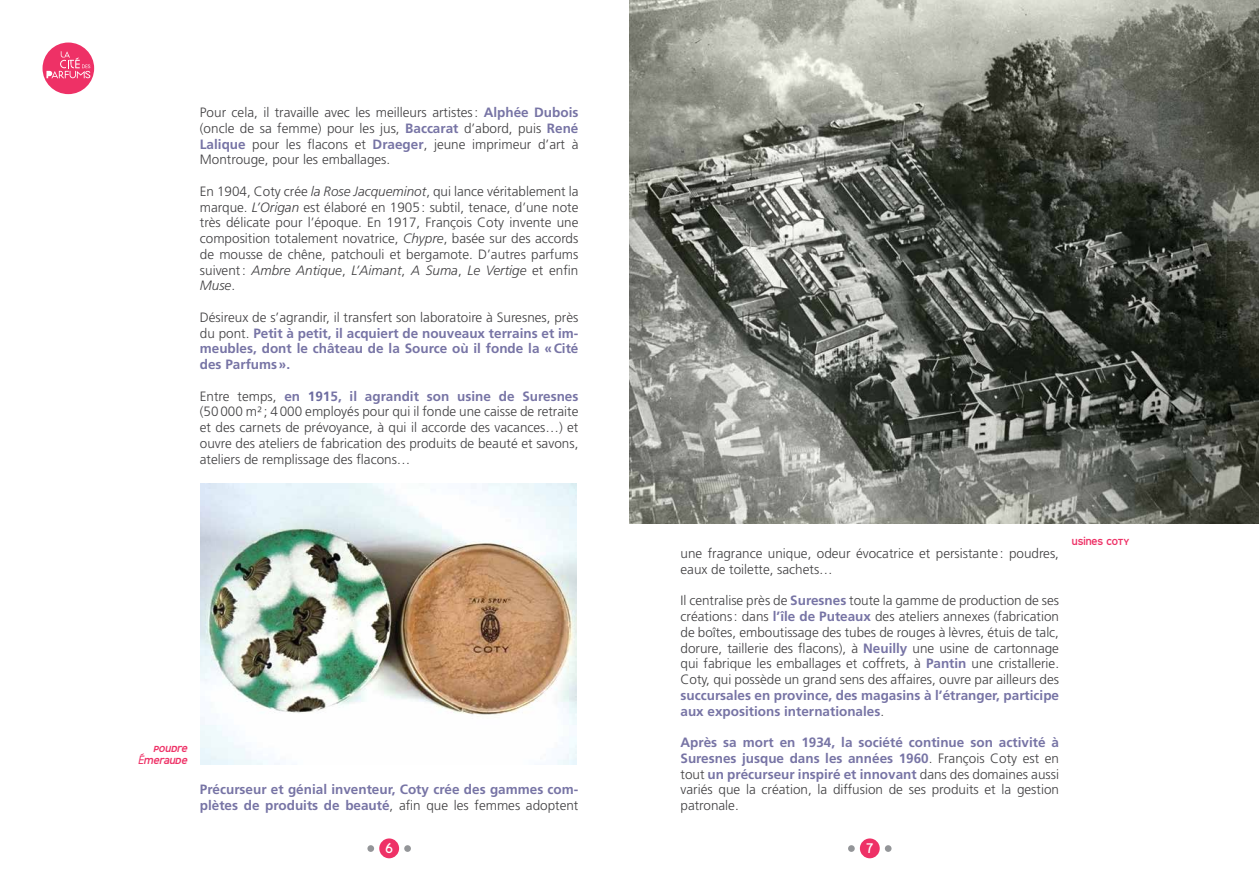
<style>
.page{position:relative;width:1259px;height:893px;background:#fff}
.page>*{position:absolute;margin:0;border:0;box-sizing:border-box;transform-origin:0 0}
.t1{font:15px "Designal LW20";color:#fff}
.t2{font:300 13.5px/15.8px "Frutiger";color:#414042;text-align:justify}
.t3{font:700 13.5px/15.8px "Frutiger";color:#7774a5;text-align:justify}
.t4{font:italic 10.5px/12px "Designal R";color:#ee3166;text-align:right}
.t5{font:10.5px "Designal R";color:#ee3166}
.s1{font-weight:700;color:#7774a5}
.s2{font-style:italic}
.s3{font-weight:300;color:#414042}
.s4{font-weight:700;color:#6b6a9f}
.s5{font-family:"Ogr 1"}
</style>
<div class="page">
<div style="left:860px;top:838px;width:19px;height:20px;background:#ee3166;border-radius:50%"></div>
<div style="left:404px;top:845px;width:7px;height:7px;background:#939598;border-radius:50%"></div>
<div style="left:367px;top:845px;width:7px;height:7px;background:#939598;border-radius:50%"></div>
<div style="left:885px;top:845px;width:6px;height:7px;background:#939598;border-radius:50%"></div>
<div style="left:848px;top:845px;width:6px;height:7px;background:#939598;border-radius:50%"></div>
<div style="left:379px;top:838px;width:20px;height:20px;background:#ee3166;border-radius:50%"></div>
<div style="left:43px;top:43px;width:51px;height:51px;background:#ee3166;border-radius:50%"></div>
<svg style="left:46px;top:51px;width:44px;height:27px"></svg>
<img style="left:629px;top:0;width:630px;height:524px">
<img style="left:200px;top:484px;width:376px;height:280px">
<p class="t2" style="left:200px;top:105px;width:380px">Pour cela, il travaille avec les meilleurs artistes: <span class="s1">Alphée Dubois </span>(oncle de sa femme) pour les jus, <span class="s1">Baccarat</span> d’abord, puis <span class="s1">René Lalique</span> pour les flacons et <span class="s1">Draeger</span>, jeune imprimeur d’art à Montrouge, pour les emballages.</p>
<p class="t2" style="left:200px;top:183px;width:380px">En 1904, Coty crée <span class="s2">la Rose Jacqueminot</span>, qui lance véritablement la marque. <span class="s2">L’Origan</span> est élaboré en 1905: subtil, tenace, d’une note très délicate pour l’époque. En 1917, François Coty invente une composition totalement novatrice, <span class="s2">Chypre</span>, basée sur des accords de mousse de chêne, patchouli et bergamote. D’autres parfums suivent: <span class="s2">Ambre Antique</span>, <span class="s2">L’Aimant</span>, <span class="s2">A Suma</span>, <span class="s2">Le Vertige</span> et enfin <span class="s2">Muse</span>.</p>
<p class="t3" style="left:200px;top:309px;width:380px"><span class="s3">Désireux de s’agrandir, il transfert son laboratoire à Suresnes, près du pont.</span> Petit à petit, il acquiert de nouveaux terrains et im&shy;meubles, dont le château de la Source où il fonde la «Cité des Parfums».</p>
<p class="t2" style="left:200px;top:388px;width:380px">Entre temps, <span class="s1">en</span> <span class="s4">191</span><span class="s1">5, il agrandit son usine de Suresnes </span>(50000 m²; 4000 employés pour qui il fonde une caisse de retraite et des carnets de prévoyance, à qui il accorde des vacances…) et ouvre des ateliers de fabrication des produits de beauté et savons, ateliers de remplissage des flacons…</p>
<p class="t4" style="left:138px;top:743px;width:53px">POUDRE <span class="s5">é</span>MERAUDE</p>
<p class="t3" style="left:200px;top:782px;width:380px">Précurseur et génial inventeur, Coty crée des gammes com&shy;plètes de produits de beauté<span class="s3">, afin que les femmes adoptent</span></p>
<p class="t2" style="left:680px;top:546px;width:380px">une fragrance unique, odeur évocatrice et persistante : poudres, eaux de toilette, sachets…</p>
<p class="t2" style="left:680px;top:593px;width:380px">Il centralise près de <span class="s1">Suresnes</span> toute la gamme de production de ses créations: dans <span class="s1">l’île de Puteaux</span> des ateliers annexes (fabrication de boîtes, emboutissage des tubes de rouges à lèvres, étuis de talc, dorure, taillerie des flacons), à <span class="s1">Neuilly</span> une usine de cartonnage qui fabrique les emballages et coffrets, à <span class="s1">Pantin</span> une cristallerie.<br>Coty, qui possède un grand sens des affaires, ouvre par ailleurs des</p>
<p class="t3" style="left:680px;top:687px;width:380px">succursales en province, des magasins à l’étranger, participe aux expositions internationales<span class="s3">.</span></p>
<p class="t3" style="left:680px;top:735px;width:380px">Après sa mort en 1934, la société continue son activité à Suresnes jusque dans les années 1960<span class="s3">. François Coty est en tout</span> un précurseur inspiré et innovant <span class="s3">dans des domaines aussi variés que la création, la diffusion de ses produits et la gestion patronale.</span></p>
<p class="t1" style="left:385px;top:841px;width:9px">6</p>
<p class="t1" style="left:866px;top:841px;width:9px">7</p>
<p class="t5" style="left:1071px;top:536px;width:59px">usines coty</p>
</div>
